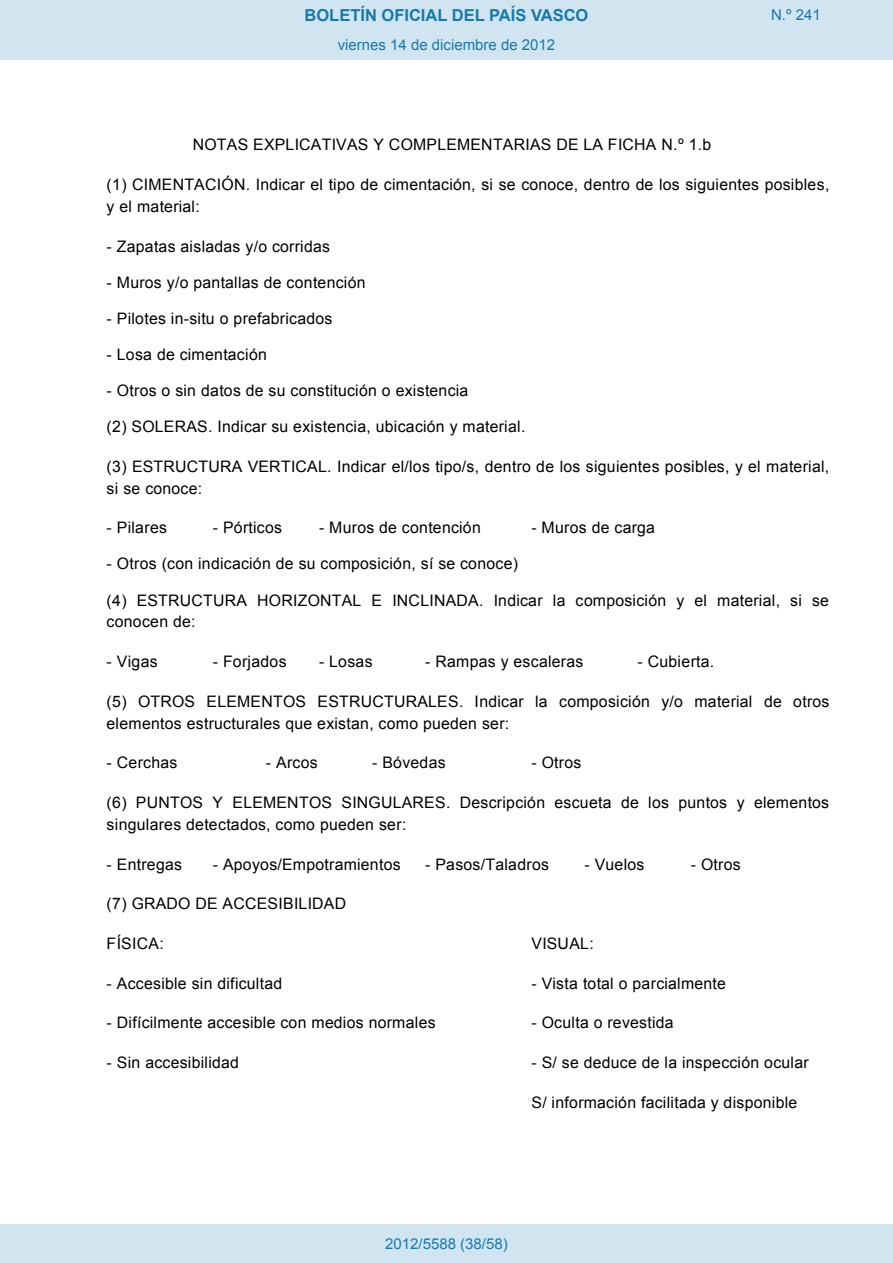
<style>
.page{position:relative;width:893px;height:1263px;background:#fff}
.page>*{position:absolute;margin:0;border:0;box-sizing:border-box;transform-origin:0 0}
.t1{font:700 16.5px "Arial";color:#1879ad}
.t2{font:15.9px/21.8px "Arial";letter-spacing:.015em;color:#000}
.Paginacion_Centro{font:15px "Arial";color:#1879ad}
</style>
<div class="page">
<div style="left:0;top:0;width:893px;height:60px;background:#d0e5f0"></div>
<div style="left:0;top:1225px;width:893px;height:38px;background:#d0e5f0"></div>
<p class="t1" style="left:305px;top:4px;width:285px">BOLETÍN OFICIAL DEL PAÍS VASCO</p>
<p class="Paginacion_Centro" style="left:771px;top:5px;width:51px">N.º 241</p>
<p class="Paginacion_Centro" style="left:338px;top:35px;width:219px">viernes 14 de diciembre de 2012</p>
<p class="t2" style="left:193px;top:134px;width:520px">NOTAS EXPLICATIVAS Y COMPLEMENTARIAS DE LA FICHA N.º 1.b</p>
<p class="t2" style="left:107px;top:174px;width:724px">(1) CIMENTACIÓN. Indicar el tipo de cimentación, si se conoce, dentro de los siguientes posibles, y el material:</p>
<p class="t2" style="left:107px;top:235px;width:225px">- Zapatas aisladas y/o corridas</p>
<p class="t2" style="left:107px;top:271px;width:260px">- Muros y/o pantallas de contención</p>
<p class="t2" style="left:107px;top:308px;width:227px">- Pilotes in-situ o prefabricados</p>
<p class="t2" style="left:107px;top:344px;width:162px">- Losa de cimentación</p>
<p class="t2" style="left:107px;top:380px;width:363px">- Otros o sin datos de su constitución o existencia</p>
<p class="t2" style="left:107px;top:416px;width:420px">(2) SOLERAS. Indicar su existencia, ubicación y material.</p>
<p class="t2" style="left:107px;top:456px;width:724px">(3) ESTRUCTURA VERTICAL. Indicar el/los tipo/s, dentro de los siguientes posibles, y el material, si se conoce:</p>
<p class="t2" style="left:107px;top:517px;width:62px">- Pilares</p>
<p class="t2" style="left:213px;top:517px;width:71px">- Pórticos</p>
<p class="t2" style="left:319px;top:517px;width:163px">- Muros de contención</p>
<p class="t2" style="left:531px;top:517px;width:125px">- Muros de carga</p>
<p class="t2" style="left:107px;top:553px;width:413px">- Otros (con indicación de su composición, sí se conoce)</p>
<p class="t2" style="left:107px;top:589px;width:724px">(4) ESTRUCTURA HORIZONTAL E INCLINADA. Indicar la composición y el material, si se conocen de:</p>
<p class="t2" style="left:107px;top:651px;width:52px">- Vigas</p>
<p class="t2" style="left:213px;top:651px;width:75px">- Forjados</p>
<p class="t2" style="left:319px;top:651px;width:55px">- Losas</p>
<p class="t2" style="left:425px;top:651px;width:160px">- Rampas y escaleras</p>
<p class="t2" style="left:638px;top:651px;width:78px">- Cubierta.</p>
<p class="t2" style="left:107px;top:690px;width:724px">(5) OTROS ELEMENTOS ESTRUCTURALES. Indicar la composición y/o material de otros elementos estructurales que existan, como pueden ser:</p>
<p class="t2" style="left:107px;top:752px;width:72px">- Cerchas</p>
<p class="t2" style="left:266px;top:752px;width:53px">- Arcos</p>
<p class="t2" style="left:372px;top:752px;width:75px">- Bóvedas</p>
<p class="t2" style="left:531px;top:752px;width:52px">- Otros</p>
<p class="t2" style="left:107px;top:792px;width:724px">(6) PUNTOS Y ELEMENTOS SINGULARES. Descripción escueta de los puntos y elementos singulares detectados, como pueden ser:</p>
<p class="t2" style="left:107px;top:853px;width:77px">- Entregas</p>
<p class="t2" style="left:213px;top:853px;width:189px">- Apoyos/Empotramientos</p>
<p class="t2" style="left:425px;top:853px;width:125px">- Pasos/Taladros</p>
<p class="t2" style="left:585px;top:853px;width:61px">- Vuelos</p>
<p class="t2" style="left:691px;top:853px;width:52px">- Otros</p>
<p class="t2" style="left:107px;top:893px;width:241px">(7) GRADO DE ACCESIBILIDAD</p>
<p class="t2" style="left:107px;top:933px;width:59px">FÍSICA:</p>
<p class="t2" style="left:531px;top:933px;width:64px">VISUAL:</p>
<p class="t2" style="left:107px;top:972px;width:177px">- Accesible sin dificultad</p>
<p class="t2" style="left:531px;top:972px;width:196px">- Vista total o parcialmente</p>
<p class="t2" style="left:107px;top:1012px;width:331px">- Difícilmente accesible con medios normales</p>
<p class="t2" style="left:531px;top:1012px;width:144px">- Oculta o revestida</p>
<p class="t2" style="left:107px;top:1052px;width:134px">- Sin accesibilidad</p>
<p class="t2" style="left:531px;top:1052px;width:279px">- S/ se deduce de la inspección ocular</p>
<p class="t2" style="left:531px;top:1091px;width:268px">S/ información facilitada y disponible</p>
<p class="Paginacion_Centro" style="left:385px;top:1234px;width:124px">2012/5588 (38/58)</p>
</div>
